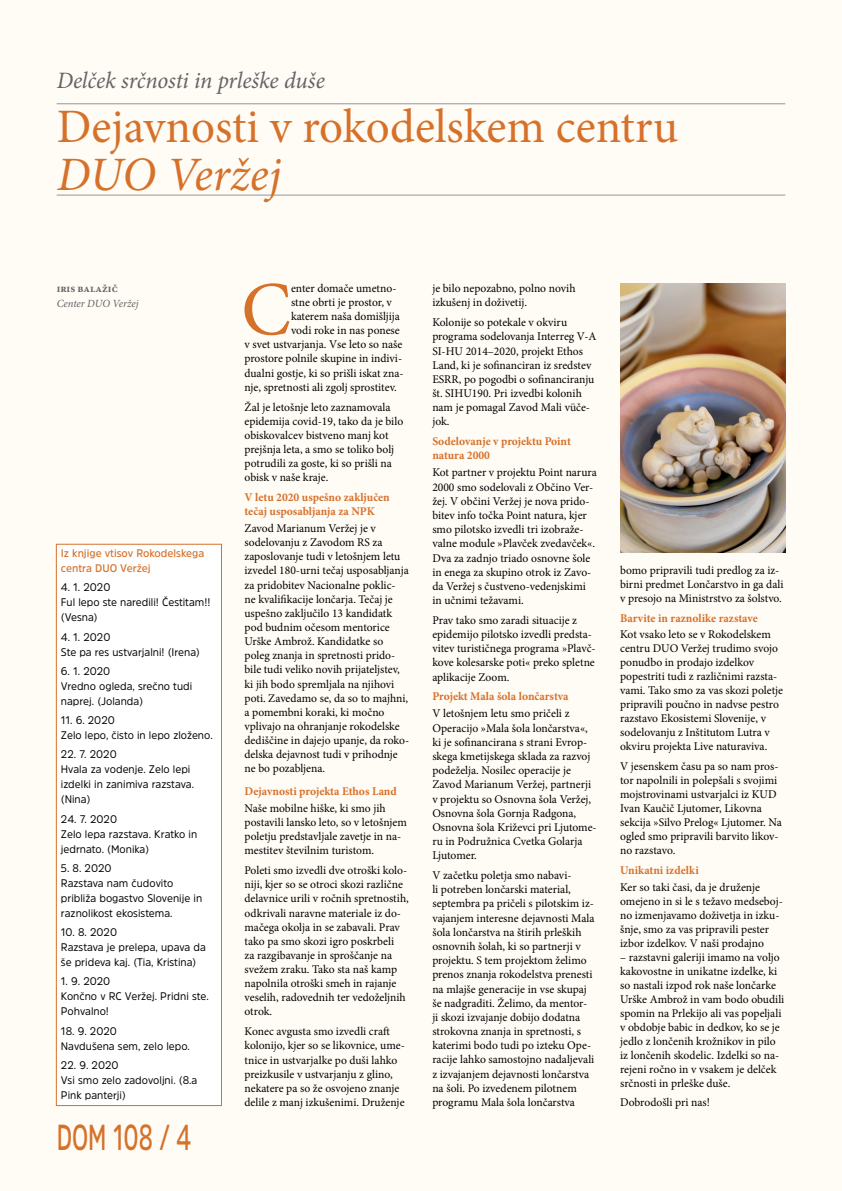
<style>
.page{position:relative;width:842px;height:1191px;background:#fffbf5}
.page>*{position:absolute;margin:0;border:0;box-sizing:border-box;transform-origin:0 0}
.t1{font:76.4px "Minion Pro";color:#d6712a}
.t2{font:48px "Minion Pro";color:#d6712a}
.t3{font:italic 48px "Minion Pro";color:#d6712a}
.t4{font:600 36px "Amsi Pro";color:#d6712a;scale:.62 1}
.t5{font:italic 23.5px "Minion Pro";letter-spacing:-.01em;color:#636466}
.t6{font:11.8px/14.2px "Minion Pro";color:#000}
.t7{font:700 11.8px/14.1px "Minion Pro";color:#d6712a}
.t8{font:11px/15px "Amsi Pro";color:#000;scale:.95 1}
.t9{font:600 11px/15px "Amsi Pro";color:#d6712a;scale:.95 1}
.t10{font:italic 11px "Minion Pro";color:#636466}
.t11{font:700 11px "Minion Pro";color:#636466}
</style>
<div class="page">
<hr style="left:57px;top:103px;width:728px;height:1px;background:#939598">
<hr style="left:57px;top:195px;width:728px;height:1px;background:#939598">
<div style="left:56px;top:544px;width:166px;height:562px;background:#fff;border:1px solid #d6712a"></div>
<img style="left:620px;top:283px;width:165px;height:269px">
<h3 class="t5" style="left:57px;top:65px;width:270px">Delček srčnosti in prleške duše</h3>
<h2 class="t2" style="left:57px;top:94px;width:623px">Dejavnosti v rokodelskem centru</h2>
<h2 class="t3" style="left:57px;top:141px;width:226px">DUO Veržej</h2>
<p class="t11" style="left:57px;top:280px;width:62px">iris balažič</p>
<p class="t10" style="left:57px;top:295px;width:84px">Center DUO Veržej</p>
<p class="t9" style="left:61px;top:545px;width:152px">Iz knjige vtisov Rokodelskega centra DUO Veržej</p>
<p class="t8" style="left:61px;top:579px;width:159px">4. 1. 2020<br>Ful lepo ste naredili! Čestitam!! (Vesna)</p>
<p class="t8" style="left:61px;top:629px;width:148px">4. 1. 2020<br>Ste pa res ustvarjalni! (Irena)</p>
<p class="t8" style="left:61px;top:663px;width:140px">6. 1. 2020<br>Vredno ogleda, srečno tudi naprej. (Jolanda)</p>
<p class="t8" style="left:61px;top:712px;width:161px">11. 6. 2020<br>Zelo lepo, čisto in lepo zloženo.</p>
<p class="t8" style="left:61px;top:746px;width:142px">22. 7. 2020<br>Hvala za vodenje. Zelo lepi izdelki in zanimiva razstava. (Nina)</p>
<p class="t8" style="left:61px;top:811px;width:145px">24. 7. 2020<br>Zelo lepa razstava. Kratko in jedrnato. (Monika)</p>
<p class="t8" style="left:61px;top:860px;width:150px">5. 8. 2020<br>Razstava nam čudovito približa bogastvo Slovenije in raznolikost ekosistema.</p>
<p class="t8" style="left:61px;top:924px;width:154px">10. 8. 2020<br>Razstava je prelepa, upava da še prideva kaj. (Tia, Kristina)</p>
<p class="t8" style="left:61px;top:973px;width:157px">1. 9. 2020<br>Končno v RC Veržej. Pridni ste.<br>Pohvalno!</p>
<p class="t8" style="left:61px;top:1023px;width:137px">18. 9. 2020<br>Navdušena sem, zelo lepo.</p>
<p class="t8" style="left:61px;top:1057px;width:145px">22. 9. 2020<br>Vsi smo zelo zadovoljni. (8.a<br>Pink panterji)</p>
<h3 class="t4" style="left:57px;top:1112px;width:218px">DOM 108 / 4</h3>
<h1 class="t1" style="left:241px;top:258px;width:51px">C</h1>
<p class="t6" style="left:291px;top:281px;width:107px">enter domače umetno-</p>
<p class="t6" style="left:291px;top:295px;width:102px">stne obrti je prostor, v</p>
<p class="t6" style="left:291px;top:309px;width:110px">katerem naša domišljija</p>
<p class="t6" style="left:291px;top:323px;width:110px">vodi roke in nas ponese</p>
<p class="t6" style="left:244px;top:337px;width:159px">v svet ustvarjanja. Vse leto so naše</p>
<p class="t6" style="left:244px;top:351px;width:159px">prostore polnile skupine in indivi-</p>
<p class="t6" style="left:244px;top:366px;width:161px">dualni gostje, ki so prišli iskat zna-</p>
<p class="t6" style="left:244px;top:380px;width:154px">nje, spretnosti ali zgolj sprostitev.</p>
<p class="t6" style="left:244px;top:400px;width:160px">Žal je letošnje leto zaznamovala epidemija covid-19, tako da je bilo obiskovalcev bistveno manj kot prejšnja leta, a smo se toliko bolj potrudili za goste, ki so prišli na obisk v naše kraje.</p>
<p class="t7" style="left:244px;top:490px;width:147px">V letu 2020 uspešno zaključen tečaj usposabljanja za NPK</p>
<p class="t6" style="left:244px;top:521px;width:166px">Zavod Marianum Veržej je v sodelovanju z Zavodom RS za zaposlovanje tudi v letošnjem letu izvedel 180-urni tečaj usposabljanja za pridobitev Nacionalne poklic&shy;ne kvalifikacije lončarja. Tečaj je uspešno zaključilo 13 kandidatk pod budnim očesom mentorice<br>Urške Ambrož. Kandidatke so poleg znanja in spretnosti prido&shy;bile tudi veliko novih prijateljstev, ki jih bodo spremljala na njihovi poti. Zavedamo se, da so to majhni, a pomembni koraki, ki močno vplivajo na ohranjanje rokodelske dediščine in dajejo upanje, da roko&shy;delska dejavnost tudi v prihodnje ne bo pozabljena.</p>
<p class="t7" style="left:244px;top:784px;width:154px">Dejavnosti projekta Ethos Land</p>
<p class="t6" style="left:244px;top:801px;width:164px">Naše mobilne hiške, ki smo jih postavili lansko leto, so v letošnjem poletju predstavljale zavetje in na&shy;mestitev številnim turistom.</p>
<p class="t6" style="left:244px;top:863px;width:166px">Poleti smo izvedli dve otroški kolo&shy;niji, kjer so se otroci skozi različne delavnice urili v ročnih spretnostih, odkrivali naravne materiale iz do&shy;mačega okolja in se zabavali. Prav tako pa smo skozi igro poskrbeli<br>za razgibavanje in sproščanje na svežem zraku. Tako sta naš kamp napolnila otroški smeh in rajanje veselih, radovednih ter vedoželjnih otrok.</p>
<p class="t6" style="left:244px;top:1024px;width:162px">Konec avgusta smo izvedli craft kolonijo, kjer so se likovnice, ume&shy;tnice in ustvarjalke po duši lahko preizkusile v ustvarjanju z glino, nekatere pa so že osvojeno znanje delile z manj izkušenimi. Druženje</p>
<p class="t6" style="left:432px;top:281px;width:145px">je bilo nepozabno, polno novih izkušenj in doživetij.</p>
<p class="t6" style="left:432px;top:315px;width:166px">Kolonije so potekale v okviru programa sodelovanja Interreg V-A<br>SI-HU 2014–2020, projekt Ethos<br>Land, ki je sofinanciran iz sredstev<br>ESRR, po pogodbi o sofinanciranju št. SIHU190. Pri izvedbi kolonih nam je pomagal Zavod Mali vüče&shy;jok.</p>
<p class="t7" style="left:432px;top:434px;width:140px">Sodelovanje v projektu Point natura 2000</p>
<p class="t6" style="left:432px;top:465px;width:166px">Kot partner v projektu Point narura<br>2000 smo sodelovali z Občino Ver&shy;žej. V občini Veržej je nova prido&shy;bitev info točka Point natura, kjer smo pilotsko izvedli tri izobraže&shy;valne module »Plavček zvedavček«.<br>Dva za zadnjo triado osnovne šole in enega za skupino otrok iz Zavo&shy;da Veržej s čustveno-vedenjskimi in učnimi težavami.</p>
<p class="t6" style="left:432px;top:613px;width:165px">Prav tako smo zaradi situacije z epidemijo pilotsko izvedli predsta&shy;vitev turističnega programa »Plavč&shy;kove kolesarske poti« preko spletne aplikacije Zoom.</p>
<p class="t7" style="left:432px;top:689px;width:138px">Projekt Mala šola lončarstva</p>
<p class="t6" style="left:432px;top:706px;width:166px">V letošnjem letu smo pričeli z<br>Operacijo »Mala šola lončarstva«, ki je sofinancirana s strani Evrop&shy;skega kmetijskega sklada za razvoj podeželja. Nosilec operacije je<br>Zavod Marianum Veržej, partnerji v projektu so Osnovna šola Veržej,<br>Osnovna šola Gornja Radgona,<br>Osnovna šola Križevci pri Ljutome&shy;ru in Podružnica Cvetka Golarja<br>Ljutomer.</p>
<p class="t6" style="left:432px;top:868px;width:164px">V začetku poletja smo nabavi-<br>li potreben lončarski material, septembra pa pričeli s pilotskim iz&shy;vajanjem interesne dejavnosti Mala šola lončarstva na štirih prleških osnovnih šolah, ki so partnerji v projektu. S tem projektom želimo prenos znanja rokodelstva prenesti na mlajše generacije in vse skupaj še nadgraditi. Želimo, da mentor&shy;ji skozi izvajanje dobijo dodatna strokovna znanja in spretnosti, s katerimi bodo tudi po izteku Ope&shy;racije lahko samostojno nadaljevali z izvajanjem dejavnosti lončarstva na šoli. Po izvedenem pilotnem programu Mala šola lončarstva</p>
<p class="t6" style="left:620px;top:563px;width:165px">bomo pripravili tudi predlog za iz&shy;birni predmet Lončarstvo in ga dali v presojo na Ministrstvo za šolstvo.</p>
<p class="t7" style="left:620px;top:610px;width:139px">Barvite in raznolike razstave</p>
<p class="t6" style="left:620px;top:627px;width:164px">Kot vsako leto se v Rokodelskem centru DUO Veržej trudimo svojo ponudbo in prodajo izdelkov popestriti tudi z različnimi razsta&shy;vami. Tako smo za vas skozi poletje pripravili poučno in nadvse pestro razstavo Ekosistemi Slovenije, v sodelovanju z Inštitutom Lutra v okviru projekta Live naturaviva.</p>
<p class="t6" style="left:620px;top:759px;width:163px">V jesenskem času pa so nam pros&shy;tor napolnili in polepšali s svojimi mojstrovinami ustvarjalci iz KUD<br>Ivan Kaučič Ljutomer, Likovna sekcija »Silvo Prelog« Ljutomer. Na ogled smo pripravili barvito likov&shy;no razstavo.</p>
<p class="t7" style="left:620px;top:863px;width:80px">Unikatni izdelki</p>
<p class="t6" style="left:620px;top:880px;width:164px">Ker so taki časi, da je druženje omejeno in si le s težavo medseboj&shy;no izmenjavamo doživetja in izku&shy;šnje, smo za vas pripravili pester izbor izdelkov. V naši prodajno</p>
<p class="t6" style="left:620px;top:950px;width:166px">– razstavni galeriji imamo na voljo kakovostne in unikatne izdelke, ki so nastali izpod rok naše lončarke Urške Ambrož in vam bodo obudili spomin na Prlekijo ali vas popeljali v obdobje babic in dedkov, ko se je jedlo z lončenih krožnikov in pilo iz lončenih skodelic. Izdelki so na&shy;rejeni ročno in v vsakem je delček srčnosti in prleške duše.</p>
<p class="t6" style="left:620px;top:1095px;width:91px">Dobrodošli pri nas!</p>
</div>
